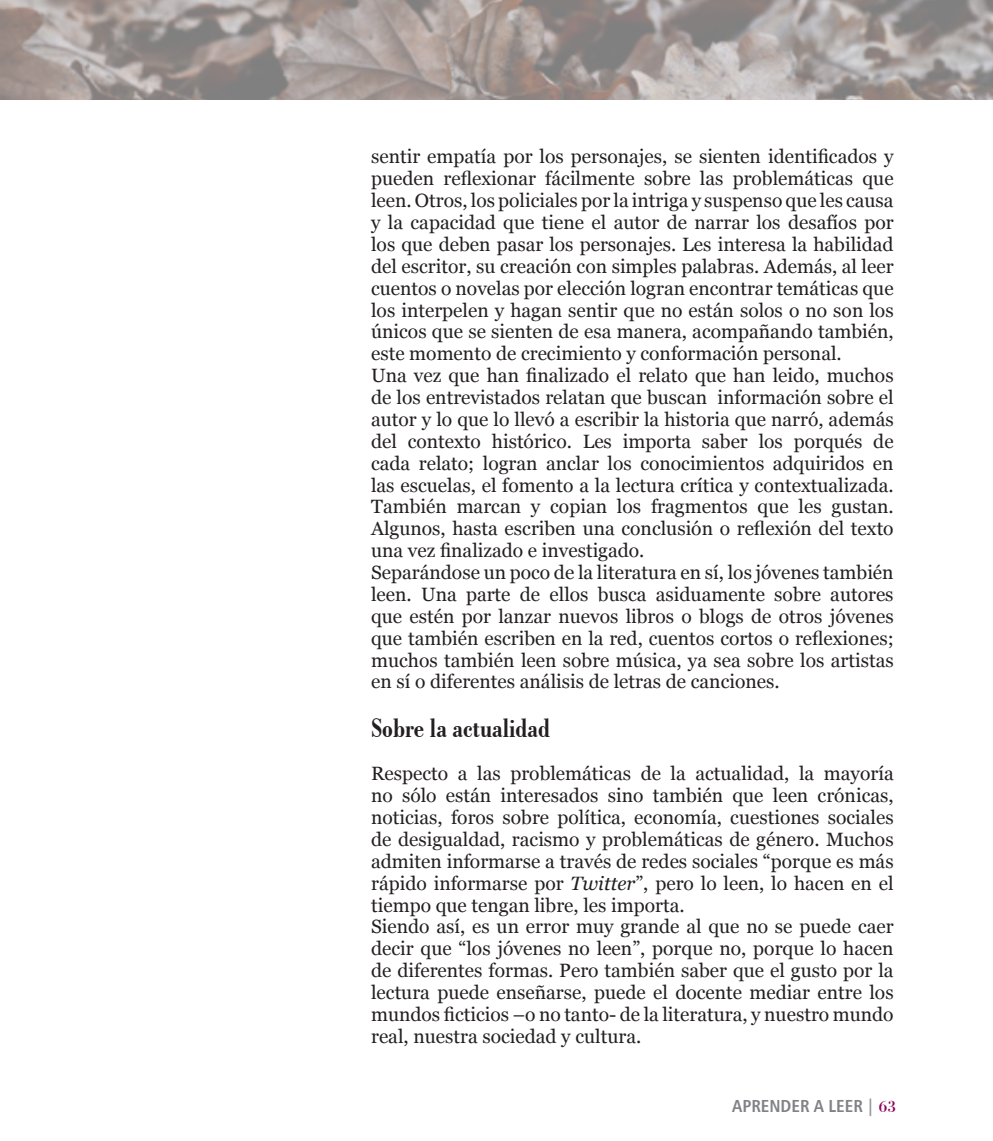
<style>
.page{position:relative;width:993px;height:1141px;background:#fff}
.page>*{position:absolute;margin:0;border:0;box-sizing:border-box;transform-origin:0 0}
.t1{font:700 condensed 28px "Bodoni BT";color:#231f20}
.t2{font:19.25px/21.9px "Georgia";color:#231f20;text-align:justify}
.t3{font:17.5px "Humanist 777 BT Bold Condensed B";color:#808285}
.s1{font-style:italic}
.s2{font-family:"Bodoni BT";font-weight:700;font-stretch:condensed;color:#939598}
.s3{font-family:"Bodoni BT";color:#8d035d}
</style>
<div class="page">
<img style="left:0;top:0;width:992px;height:99px">
<p class="t2" style="left:371px;top:146px;width:524px">sentir empatía por los personajes, se sienten identificados y pueden reflexionar fácilmente sobre las problemáticas que leen. Otros, los policiales por la intriga y suspenso que les causa y la capacidad que tiene el autor de narrar los desafíos por los que deben pasar los personajes. Les interesa la habilidad del escritor, su creación con simples palabras. Además, al leer cuentos o novelas por elección logran encontrar temáticas que los interpelen y hagan sentir que no están solos o no son los únicos que se sienten de esa manera, acompañando también, este momento de crecimiento y conformación personal.</p>
<p class="t2" style="left:371px;top:365px;width:524px">Una vez que han finalizado el relato que han leido, muchos de los entrevistados relatan que buscan información sobre el autor y lo que lo llevó a escribir la historia que narró, además del contexto histórico. Les importa saber los porqués de cada relato; logran anclar los conocimientos adquiridos en las escuelas, el fomento a la lectura crítica y contextualizada.<br>También marcan y copian los fragmentos que les gustan.<br>Algunos, hasta escriben una conclusión o reflexión del texto una vez finalizado e investigado.</p>
<p class="t2" style="left:371px;top:562px;width:524px">Separándose un poco de la literatura en sí, los jóvenes también leen. Una parte de ellos busca asiduamente sobre autores que estén por lanzar nuevos libros o blogs de otros jóvenes que también escriben en la red, cuentos cortos o reflexiones; muchos también leen sobre música, ya sea sobre los artistas en sí o diferentes análisis de letras de canciones.</p>
<p class="t1" style="left:371px;top:711px;width:180px">Sobre la actualidad</p>
<p class="t2" style="left:371px;top:763px;width:524px">Respecto a las problemáticas de la actualidad, la mayoría no sólo están interesados sino también que leen crónicas, noticias, foros sobre política, economía, cuestiones sociales de desigualdad, racismo y problemáticas de género. Muchos admiten informarse a través de redes sociales “porque es más rápido informarse por <span class="s1">Twitter</span>”, pero lo leen, lo hacen en el tiempo que tengan libre, les importa.</p>
<p class="t2" style="left:371px;top:916px;width:524px">Siendo así, es un error muy grande al que no se puede caer decir que “los jóvenes no leen”, porque no, porque lo hacen de diferentes formas. Pero también saber que el gusto por la lectura puede enseñarse, puede el docente mediar entre los mundos ficticios –o no tanto- de la literatura, y nuestro mundo real, nuestra sociedad y cultura.</p>
<p class="t3" style="left:732px;top:1095px;width:165px">APRENDER A LEER <span class="s2">|</span> <span class="s3">63</span></p>
</div>
